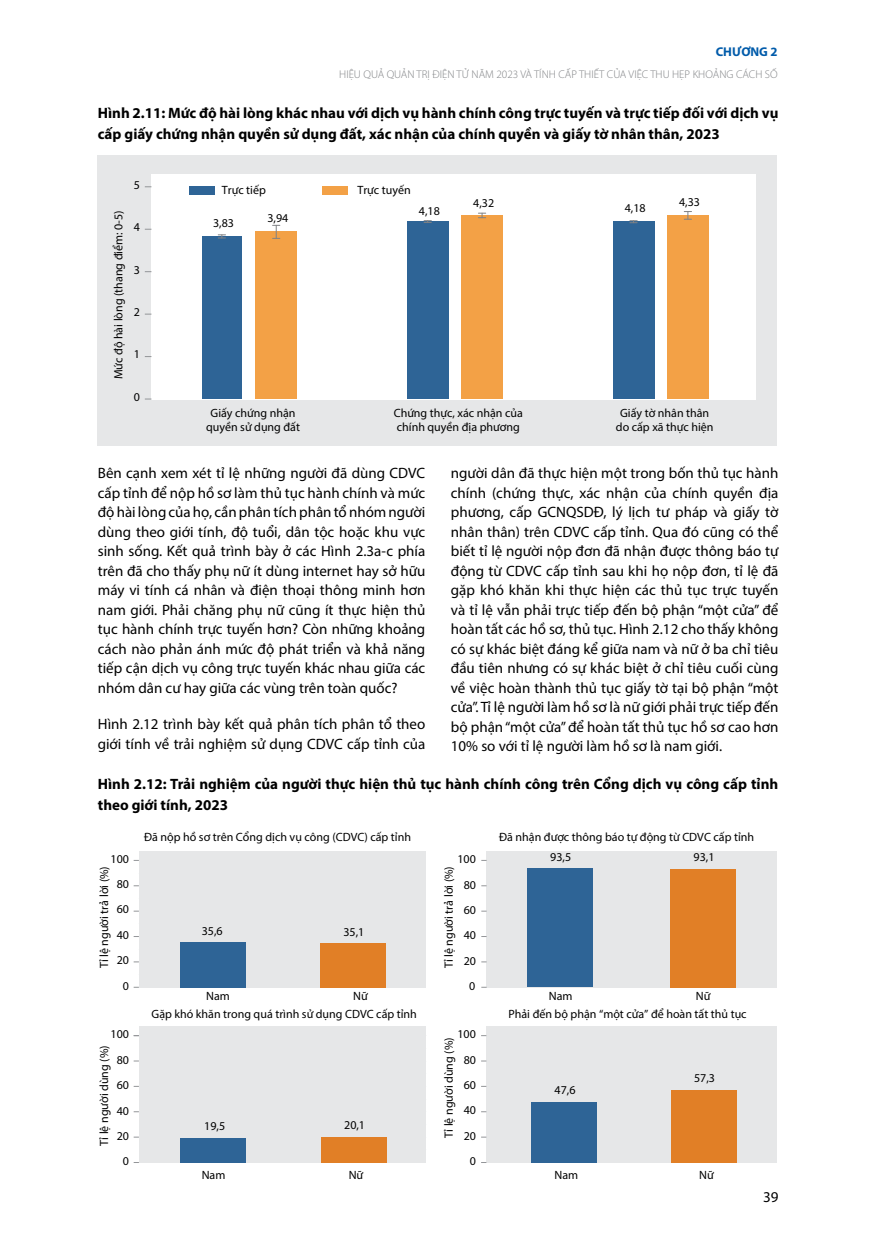
<style>
.page{position:relative;width:872px;height:1255px;background:#fff}
.page>*{position:absolute;margin:0;border:0;box-sizing:border-box;transform-origin:0 0}
.t1{font:15px/19.5px "Myriad Pro";color:#000;text-align:justify}
.t2{font:700 15px/21px "Myriad Pro";color:#000}
.t3{font:700 12.75px "Myriad Pro";color:#005baa}
.t4{font:12px/14.4px "Myriad Pro";color:#000;text-align:center}
.t5{font:300 11.25px "Myriad Pro";color:#808285}
</style>
<div class="page">
<div style="left:98px;top:155px;width:679px;height:290px;background:#e6e7e8"></div>
<div style="left:151px;top:174px;width:605px;height:225px;background:#fff"></div>
<div style="left:202px;top:236px;width:40px;height:163px;background:#2e6496"></div>
<div style="left:407px;top:221px;width:41px;height:178px;background:#2e6496"></div>
<div style="left:613px;top:222px;width:41px;height:177px;background:#2e6496"></div>
<div style="left:256px;top:232px;width:41px;height:167px;background:#f3a146"></div>
<div style="left:461px;top:215px;width:41px;height:184px;background:#f3a146"></div>
<div style="left:667px;top:215px;width:41px;height:184px;background:#f3a146"></div>
<div style="left:272px;top:229px;width:9px;height:6px;background:#f3a146;border-radius:50%"></div>
<svg style="left:218px;top:234px;width:7px;height:4px"></svg>
<svg style="left:272px;top:225px;width:8px;height:14px"></svg>
<svg style="left:424px;top:220px;width:7px;height:3px"></svg>
<svg style="left:478px;top:213px;width:8px;height:5px"></svg>
<svg style="left:630px;top:220px;width:7px;height:3px"></svg>
<svg style="left:684px;top:211px;width:7px;height:9px"></svg>
<div style="left:189px;top:186px;width:26px;height:8px;background:#2e6496"></div>
<div style="left:322px;top:186px;width:26px;height:8px;background:#f3a146"></div>
<div style="left:139px;top:851px;width:287px;height:136px;background:#e6e7e8"></div>
<div style="left:139px;top:1026px;width:287px;height:136px;background:#e6e7e8"></div>
<div style="left:180px;top:942px;width:65px;height:45px;background:#2e6496"></div>
<div style="left:320px;top:942px;width:66px;height:45px;background:#e17f26"></div>
<div style="left:486px;top:851px;width:290px;height:136px;background:#e6e7e8"></div>
<div style="left:527px;top:868px;width:65px;height:119px;background:#2e6496"></div>
<div style="left:670px;top:869px;width:66px;height:118px;background:#e17f26"></div>
<div style="left:180px;top:1137px;width:65px;height:25px;background:#2e6496"></div>
<div style="left:321px;top:1136px;width:65px;height:26px;background:#e17f26"></div>
<div style="left:486px;top:1026px;width:291px;height:136px;background:#e6e7e8"></div>
<div style="left:531px;top:1102px;width:66px;height:60px;background:#2e6496"></div>
<div style="left:671px;top:1089px;width:65px;height:73px;background:#e17f26"></div>
<p class="t3" style="left:715px;top:43px;width:63px">CHƯƠNG 2</p>
<p class="t5" style="left:339px;top:67px;width:440px">HIỆU QUẢ QUẢN TRỊ ĐIỆN TỬ NĂM 2023 VÀ TÍNH CẤP THIẾT CỦA VIỆC THU HẸP KHOẢNG CÁCH SỐ</p>
<p class="t2" style="left:98px;top:102px;width:682px">Hình 2.11: Mức độ hài lòng khác nhau với dịch vụ hành chính công trực tuyến và trực tiếp đối với dịch vụ cấp giấy chứng nhận quyền sử dụng đất, xác nhận của chính quyền và giấy tờ nhân thân, 2023</p>
<p class="t4" style="left:111px;top:379px;width:170px;rotate:-90deg">Mức độ hài lòng (thang điểm: 0-5)</p>
<p class="t4" style="left:134px;top:177px;width:8px">5</p>
<p class="t4" style="left:134px;top:220px;width:8px">4</p>
<p class="t4" style="left:134px;top:262px;width:8px">3</p>
<p class="t4" style="left:134px;top:304px;width:8px">2</p>
<p class="t4" style="left:134px;top:347px;width:8px">1</p>
<p class="t4" style="left:134px;top:389px;width:8px">0</p>
<p class="t4" style="left:222px;top:183px;width:46px">Trực tiếp</p>
<p class="t4" style="left:357px;top:183px;width:55px">Trực tuyến</p>
<p class="t4" style="left:213px;top:215px;width:22px">3,83</p>
<p class="t4" style="left:267px;top:211px;width:22px">3,94</p>
<p class="t4" style="left:419px;top:203px;width:22px">4,18</p>
<p class="t4" style="left:473px;top:196px;width:22px">4,32</p>
<p class="t4" style="left:624px;top:200px;width:22px">4,18</p>
<p class="t4" style="left:679px;top:194px;width:22px">4,33</p>
<p class="t4" style="left:206px;top:405px;width:95px">Giấy chứng nhận quyền sử dụng đất</p>
<p class="t4" style="left:394px;top:405px;width:131px;text-align:left">Chứng thực, xác nhận của chính quyền địa phương</p>
<p class="t4" style="left:616px;top:405px;width:99px">Giấy tờ nhân thân do cấp xã thực hiện</p>
<p class="t1" style="left:451px;top:463px;width:329px">người dân đã thực hiện một trong bốn thủ tục hành chính (chứng thực, xác nhận của chính quyền địa phương, cấp GCNQSDĐ, lý lịch tư pháp và giấy tờ nhân thân) trên CDVC cấp tỉnh. Qua đó cũng có thể biết tỉ lệ người nộp đơn đã nhận được thông báo tự động từ CDVC cấp tỉnh sau khi họ nộp đơn, tỉ lệ đã gặp khó khăn khi thực hiện các thủ tục trực tuyến và tỉ lệ vẫn phải trực tiếp đến bộ phận “một cửa” để hoàn tất các hồ sơ, thủ tục. Hình 2.12 cho thấy không có sự khác biệt đáng kể giữa nam và nữ ở ba chỉ tiêu đầu tiên nhưng có sự khác biệt ở chỉ tiêu cuối cùng về việc hoàn thành thủ tục giấy tờ tại bộ phận “một cửa”. Tỉ lệ người làm hồ sơ là nữ giới phải trực tiếp đến bộ phận “một cửa” để hoàn tất thủ tục hồ sơ cao hơn 10% so với tỉ lệ người làm hồ sơ là nam giới.</p>
<p class="t2" style="left:98px;top:772px;width:682px">Hình 2.12: Trải nghiệm của người thực hiện thủ tục hành chính công trên Cổng dịch vụ công cấp tỉnh theo giới tính, 2023</p>
<p class="t1" style="left:98px;top:463px;width:329px">Bên cạnh xem xét tỉ lệ những người đã dùng CDVC cấp tỉnh để nộp hồ sơ làm thủ tục hành chính và mức độ hài lòng của họ, cần phân tích phân tổ nhóm người dùng theo giới tính, độ tuổi, dân tộc hoặc khu vực sinh sống. Kết quả trình bày ở các Hình 2.3a-c phía trên đã cho thấy phụ nữ ít dùng internet hay sở hữu máy vi tính cá nhân và điện thoại thông minh hơn nam giới. Phải chăng phụ nữ cũng ít thực hiện thủ tục hành chính trực tuyến hơn? Còn những khoảng cách nào phản ánh mức độ phát triển và khả năng tiếp cận dịch vụ công trực tuyến khác nhau giữa các nhóm dân cư hay giữa các vùng trên toàn quốc?</p>
<p class="t1" style="left:98px;top:714px;width:329px">Hình 2.12 trình bày kết quả phân tích phân tổ theo giới tính về trải nghiệm sử dụng CDVC cấp tỉnh của</p>
<p class="t4" style="left:144px;top:829px;width:268px">Đã nộp hồ sơ trên Cổng dịch vụ công (CDVC) cấp tỉnh</p>
<p class="t4" style="left:499px;top:829px;width:256px">Đã nhận được thông báo tự động từ CDVC cấp tỉnh</p>
<p class="t4" style="left:457px;top:851px;width:20px">100</p>
<p class="t4" style="left:550px;top:849px;width:22px">93,5</p>
<p class="t4" style="left:693px;top:850px;width:22px">93,1</p>
<p class="t4" style="left:111px;top:845px;width:20px;line-height:25.3px">100<br>80<br>60</p>
<p class="t4" style="left:97px;top:968px;width:104px;rotate:-90deg">Tỉ lệ người trả lời (%)</p>
<p class="t4" style="left:441px;top:968px;width:104px;rotate:-90deg">Tỉ lệ người trả lời (%)</p>
<p class="t4" style="left:463px;top:877px;width:14px">80</p>
<p class="t4" style="left:463px;top:902px;width:14px">60</p>
<p class="t4" style="left:202px;top:923px;width:22px">35,6</p>
<p class="t4" style="left:343px;top:924px;width:22px">35,1</p>
<p class="t4" style="left:117px;top:927px;width:14px">40</p>
<p class="t4" style="left:463px;top:927px;width:14px">40</p>
<p class="t4" style="left:117px;top:952px;width:14px">20</p>
<p class="t4" style="left:463px;top:953px;width:14px">20</p>
<p class="t4" style="left:123px;top:978px;width:8px">0</p>
<p class="t4" style="left:469px;top:978px;width:8px">0</p>
<p class="t4" style="left:206px;top:989px;width:25px">Nam</p>
<p class="t4" style="left:353px;top:989px;width:16px">Nữ</p>
<p class="t4" style="left:549px;top:989px;width:25px">Nam</p>
<p class="t4" style="left:696px;top:989px;width:16px">Nữ</p>
<p class="t4" style="left:152px;top:1006px;width:267px">Gặp khó khăn trong quá trình sử dụng CDVC cấp tỉnh</p>
<p class="t4" style="left:508px;top:1006px;width:240px">Phải đến bộ phận “một cửa” để hoàn tất thủ tục</p>
<p class="t4" style="left:111px;top:1026px;width:20px">100</p>
<p class="t4" style="left:97px;top:1145px;width:102px;rotate:-90deg">Tỉ lệ người dùng (%)</p>
<p class="t4" style="left:117px;top:1052px;width:14px">80</p>
<p class="t4" style="left:117px;top:1077px;width:14px">60</p>
<p class="t4" style="left:117px;top:1103px;width:14px">40</p>
<p class="t4" style="left:117px;top:1128px;width:14px">20</p>
<p class="t4" style="left:204px;top:1118px;width:22px">19,5</p>
<p class="t4" style="left:344px;top:1117px;width:22px">20,1</p>
<p class="t4" style="left:457px;top:1026px;width:20px">100</p>
<p class="t4" style="left:441px;top:1137px;width:102px;rotate:-90deg">Tỉ lệ người dùng (%)</p>
<p class="t4" style="left:464px;top:1052px;width:14px">80</p>
<p class="t4" style="left:464px;top:1077px;width:14px">60</p>
<p class="t4" style="left:464px;top:1102px;width:14px">40</p>
<p class="t4" style="left:464px;top:1128px;width:14px">20</p>
<p class="t4" style="left:554px;top:1082px;width:22px">47,6</p>
<p class="t4" style="left:694px;top:1070px;width:22px">57,3</p>
<p class="t4" style="left:123px;top:1153px;width:8px">0</p>
<p class="t4" style="left:470px;top:1153px;width:8px">0</p>
<p class="t4" style="left:202px;top:1167px;width:25px">Nam</p>
<p class="t4" style="left:349px;top:1167px;width:16px">Nữ</p>
<p class="t4" style="left:554px;top:1167px;width:25px">Nam</p>
<p class="t4" style="left:699px;top:1167px;width:16px">Nữ</p>
<p class="t1" style="left:763px;top:1186px;width:17px">39</p>
</div>
